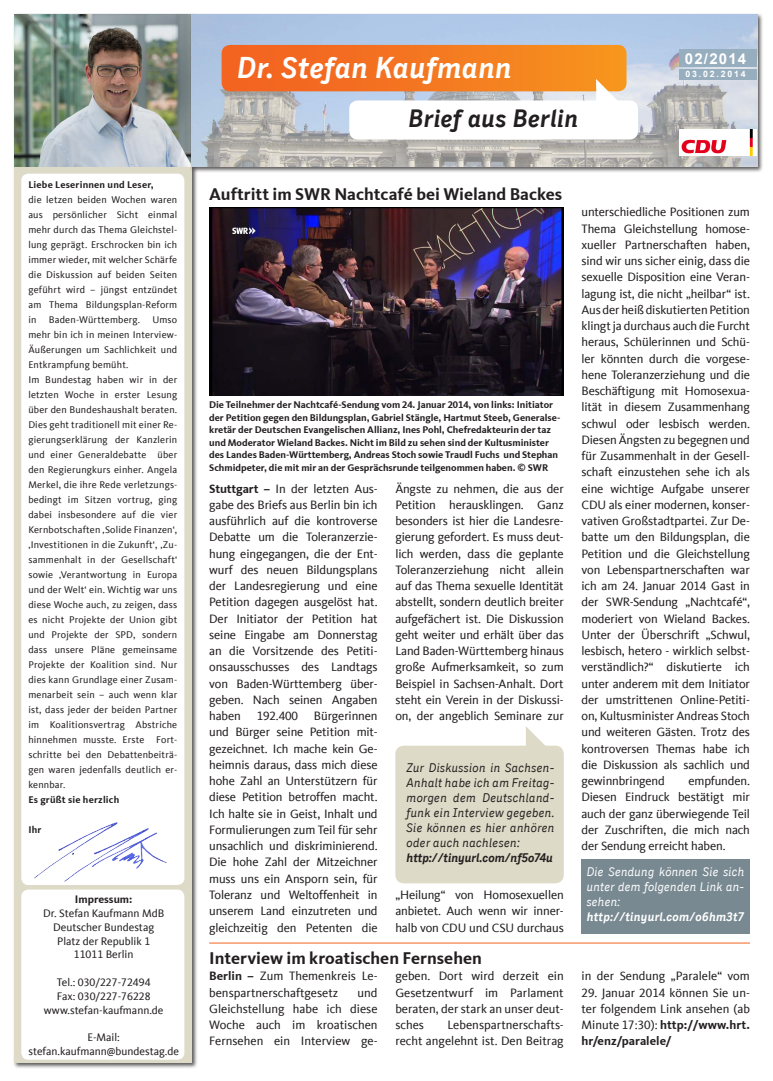
<style>
.page{position:relative;width:773px;height:1081px;background:#fff}
.page>*{position:absolute;margin:0;border:0;box-sizing:border-box;transform-origin:0 0}
.Infobox_Überschrift{font:italic 700 30px "CDU Skopex";color:#fff}
.Infobox_Überschrift-2{font:italic 700 25px "CDU Skopex";color:#231f20}
.Überschrift{font:700 17.5px "CDU Kievit Tab";color:#231f20}
.t1{font:700 15px "Arial";letter-spacing:.08em;color:#fff}
.Fließtext{font:12.5px/16.2px "CDU Kievit Tab";letter-spacing:-.01em;color:#231f20;text-align:justify}
.Sprechblase_fett{font:italic 12.5px/15px "CDU Skopex";color:#231f20;text-align:justify}
.Infoboxtext_neu_kurs{font:italic 12.5px/15px "CDU Skopex";letter-spacing:-.01em;color:#fff;text-align:justify}
.Sprechblase_fett-2{font:italic 700 12.5px "CDU Skopex";letter-spacing:-.02em;color:#231f20}
.Infoboxtext_ÜS_10Pt{font:italic 700 12.5px "CDU Skopex";color:#fff}
.Kontakt{font:11.25px "CDU Kievit Tab";color:#231f20}
.Kontakt-2{font:700 11.25px "CDU Kievit Tab";color:#231f20}
.Grußwort_klein{font:10px/15px "CDU Kievit Tab";letter-spacing:.02em;color:#231f20;text-align:justify}
.Bildunterschrift{font:700 10px/12.5px "CDU Kievit Tab";color:#231f20}
.Grußwort_klein-2{font:700 10px "CDU Kievit Tab";letter-spacing:.02em;color:#231f20}
.t2{font:700 8.75px "Arial";letter-spacing:.21em;color:#fff}
.s1{font-weight:700}
</style>
<div class="page">
<div style="left:395px;top:745px;width:168px;height:138px;background:#dddbc7;border-radius:9px"></div>
<svg style="left:525px;top:726px;width:21px;height:20px"></svg>
<div style="left:581px;top:859px;width:168px;height:74px;background:#788991"></div>
<img style="left:209px;top:207px;width:354px;height:188px">
<hr style="left:209px;top:942px;width:540px;height:1px;background:#f36421">
<div style="left:13px;top:13px;width:185px;height:1056px;background:#231f20;opacity:.75"></div>
<div style="left:14px;top:14px;width:177px;height:1049px;background:#dddbc7"></div>
<div style="left:21px;top:174px;width:163px;height:711px;background:#fff;border-radius:7px"></div>
<div style="left:21px;top:889px;width:163px;height:170px;background:#fff;border-radius:7px"></div>
<img style="left:14px;top:14px;width:176px;height:152px">
<div style="left:190px;top:13px;width:573px;height:160px;background:#231f20;opacity:.75"></div>
<svg style="left:191px;top:14px;width:565px;height:152px;background:#b6c0ce"></svg>
<div style="left:679px;top:49px;width:77px;height:18px;background:#97aebe"></div>
<div style="left:679px;top:69px;width:77px;height:10px;background:#97aebe"></div>
<img style="left:679px;top:130px;width:77px;height:26px">
<img style="left:25px;top:822px;width:142px;height:63px">
<div style="left:349px;top:100px;width:289px;height:40px;background:#fff;border-radius:9px"></div>
<svg style="left:221px;top:45px;width:405px;height:62px;background:#eb9152"></svg>
<p class="Grußwort_klein-2" style="left:28px;top:178px;width:127px">Liebe Leserinnen und Leser,</p>
<p class="Grußwort_klein" style="left:28px;top:192px;width:150px">die letzen beiden Wochen waren aus persönlicher Sicht einmal mehr durch das Thema Gleichstel&shy;lung geprägt. Erschrocken bin ich immer wieder, mit welcher Schärfe die Diskussion auf beiden Seiten geführt wird – jüngst entzündet am Thema Bildungsplan-Reform in Baden-Württemberg. Umso mehr bin ich in meinen Interview-Äußerungen um Sachlichkeit und Entkrampfung bemüht.</p>
<p class="Grußwort_klein" style="left:28px;top:372px;width:150px">Im Bundestag haben wir in der letzten Woche in erster Lesung über den Bundeshaushalt beraten.<br>Dies geht traditionell mit einer Re&shy;gierungserklärung der Kanzlerin und einer Generaldebatte über den Regierungkurs einher. Angela Merkel, die ihre Rede verletzungs&shy;bedingt im Sitzen vortrug, ging dabei insbesondere auf die vier Kernbotschaften ‚Solide Finanzen‘, ‚Investitionen in die Zukunft‘, ‚Zu&shy;sammenhalt in der Gesellschaft‘ sowie ‚Verantwortung in Europa und der Welt‘ ein. Wichtig war uns diese Woche auch, zu zeigen, dass es nicht Projekte der Union gibt und Projekte der SPD, sondern dass unsere Pläne gemeinsame Projekte der Koalition sind. Nur dies kann Grundlage einer Zusam&shy;menarbeit sein – auch wenn klar ist, dass jeder der beiden Partner im Koalitionsvertrag Abstriche hinnehmen musste. Erste Fort&shy;schritte bei den Debattenbeiträ&shy;gen waren jedenfalls deutlich er&shy;kennbar.</p>
<p class="Grußwort_klein-2" style="left:28px;top:793px;width:92px">Es grüßt sie herzlich</p>
<p class="Grußwort_klein-2" style="left:28px;top:823px;width:15px">Ihr</p>
<p class="Kontakt-2" style="left:75px;top:893px;width:59px">Impressum:</p>
<p class="Kontakt" style="left:43px;top:907px;width:123px">Dr. Stefan Kaufmann MdB</p>
<p class="Kontakt" style="left:53px;top:921px;width:103px">Deutscher Bundestag</p>
<p class="Kontakt" style="left:57px;top:934px;width:94px">Platz der Republik 1</p>
<p class="Kontakt" style="left:74px;top:948px;width:61px">11011 Berlin</p>
<p class="Kontakt" style="left:57px;top:976px;width:95px">Tel.: 030/227-72494</p>
<p class="Kontakt" style="left:57px;top:989px;width:95px">Fax: 030/227-76228</p>
<p class="Kontakt" style="left:44px;top:1003px;width:121px">www.stefan-kaufmann.de</p>
<p class="Kontakt" style="left:87px;top:1031px;width:34px">E-Mail:</p>
<p class="Kontakt" style="left:28px;top:1044px;width:152px">stefan.kaufmann@bundestag.de</p>
<p class="Infobox_Überschrift" style="left:237px;top:50px;width:276px">Dr. Stefan Kaufmann</p>
<p class="Infobox_Überschrift-2" style="left:408px;top:104px;width:171px">Brief aus Berlin</p>
<p class="Überschrift" style="left:209px;top:184px;width:354px">Auftritt im SWR Nachtcafé bei Wieland Backes</p>
<p class="t1" style="left:684px;top:48px;width:63px">02/2014</p>
<p class="t2" style="left:685px;top:68px;width:62px">03.02.2014</p>
<p class="Bildunterschrift" style="left:209px;top:399px;width:352px">Die Teilnehmer der Nachtcafé-Sendung vom 24. Januar 2014, von links: Initiator der Petition gegen den Bildungsplan, Gabriel Stängle, Hartmut Steeb, Generalse&shy;kretär der Deutschen Evangelischen Allianz, Ines Pohl, Chefredakteurin der taz und Moderator Wieland Backes. Nicht im Bild zu sehen sind der Kultusminister des Landes Baden-Württemberg, Andreas Stoch sowie Traudl Fuchs und Stephan Schmidpeter, die mit mir an der Gesprächsrunde teilgenommen haben. © SWR</p>
<p class="Fließtext" style="left:209px;top:480px;width:170px"><span class="s1">Stuttgart –</span> In der letzten Aus&shy;gabe des Briefs aus Berlin bin ich ausführlich auf die kontroverse Debatte um die Toleranzerzie&shy;hung eingegangen, die der Ent&shy;wurf des neuen Bildungsplans der Landesregierung und eine Petition dagegen ausgelöst hat.<br>Der Initiator der Petition hat seine Eingabe am Donnerstag an die Vorsitzende des Petiti&shy;onsausschusses des Landtags von Baden-Württemberg über&shy;geben. Nach seinen Angaben haben</p>
<p class="Fließtext" style="left:209px;top:708px;width:170px;text-indent:105px">Bürgerinnen und Bürger seine Petition mit&shy;gezeichnet. Ich mache kein Ge&shy;heimnis daraus, dass mich diese hohe Zahl an Unterstützern für diese Petition betroffen macht.<br>Ich halte sie in Geist, Inhalt und Formulierungen zum Teil für sehr unsachlich und diskriminierend.<br>Die hohe Zahl der Mitzeichner muss uns ein Ansporn sein, für Toleranz und Weltoffenheit in unserem Land einzutreten und gleichzeitig den Petenten die</p>
<p class="Fließtext" style="left:257px;top:708px;width:43px">192.400</p>
<p class="Fließtext" style="left:395px;top:480px;width:170px">Ängste zu nehmen, die aus der Petition herausklingen. Ganz besonders ist hier die Landesre&shy;gierung gefordert. Es muss deut&shy;lich werden, dass die geplante Toleranzerziehung nicht allein auf das Thema sexuelle Identität abstellt, sondern deutlich breiter aufgefächert ist. Die Diskussion geht weiter und erhält über das Land Baden-Württemberg hinaus große Aufmerksamkeit, so zum Beispiel in Sachsen-Anhalt. Dort steht ein Verein in der Diskussi&shy;on, der angeblich Seminare zur</p>
<p class="Sprechblase_fett" style="left:406px;top:760px;width:150px">Zur Diskussion in Sachsen-Anhalt habe ich am Freitag&shy;morgen dem Deutschland&shy;funk ein Interview gegeben.<br>Sie können es hier anhören oder auch nachlesen:</p>
<p class="Sprechblase_fett-2" style="left:406px;top:850px;width:148px">http://tinyurl.com/nf5o74u</p>
<p class="Fließtext" style="left:395px;top:887px;width:170px">„Heilung“ von Homosexuellen anbietet. Auch wenn wir inner&shy;halb von CDU und CSU durchaus</p>
<p class="Überschrift" style="left:209px;top:948px;width:274px">Interview im kroatischen Fernsehen</p>
<p class="Fließtext" style="left:209px;top:968px;width:170px"><span class="s1">Berlin –</span> Zum Themenkreis Le&shy;benspartnerschaftgesetz</p>
<p class="Fließtext" style="left:209px;top:984px;width:170px;text-indent:148px">und Gleichstellung habe ich diese Woche auch im kroatischen Fernsehen ein Interview ge-</p>
<p class="Fließtext" style="left:395px;top:968px;width:170px">geben. Dort wird derzeit ein Gesetzentwurf im Parlament beraten, der stark an unser deut&shy;sches</p>
<p class="Fließtext" style="left:395px;top:1017px;width:170px;text-align:right">Lebenspartnerschafts-<br>recht angelehnt ist. Den Beitrag</p>
<p class="Fließtext" style="left:581px;top:204px;width:170px">unterschiedliche Positionen zum Thema Gleichstellung homose&shy;xueller Partnerschaften haben, sind wir uns sicher einig, dass die sexuelle Disposition eine Veran&shy;lagung ist, die nicht „heilbar“ ist.<br>Aus der heiß diskutierten Petition klingt ja durchaus auch die Furcht heraus, Schülerinnen und Schü&shy;ler könnten durch die vorgese&shy;hene Toleranzerziehung und die Beschäftigung mit Homosexua&shy;lität in diesem Zusammenhang schwul oder lesbisch werden.<br>Diesen Ängsten zu begegnen und für Zusammenhalt in der Gesell&shy;schaft einzustehen sehe ich als eine wichtige Aufgabe unserer CDU als einer modernen, konser&shy;vativen Großstadtpartei. Zur De&shy;batte um den Bildungsplan, die Petition und die Gleichstellung von Lebenspartnerschaften war ich am 24. Januar 2014 Gast in der SWR-Sendung „Nachtcafé“, moderiert von Wieland Backes.<br>Unter der Überschrift „Schwul, lesbisch, hetero - wirklich selbst&shy;verständlich?“ diskutierte ich unter anderem mit dem Initiator der umstrittenen Online-Petiti&shy;on, Kultusminister Andreas Stoch und weiteren Gästen. Trotz des kontroversen Themas habe ich die Diskussion als sachlich und gewinnbringend</p>
<p class="Fließtext" style="left:581px;top:773px;width:170px;text-indent:107px">empfunden.<br>Diesen Eindruck bestätigt mir auch der ganz überwiegende Teil der Zuschriften, die mich nach der Sendung erreicht haben.</p>
<p class="Infoboxtext_neu_kurs" style="left:586px;top:864px;width:159px">Die Sendung können Sie sich unter dem folgenden Link an&shy;sehen:</p>
<p class="Infoboxtext_ÜS_10Pt" style="left:586px;top:909px;width:158px">http://tinyurl.com/o6hm3t7</p>
<p class="Fließtext" style="left:581px;top:968px;width:170px">in der Sendung „Paralele“ vom</p>
<p class="Fließtext" style="left:581px;top:984px;width:170px">29. Januar 2014 können Sie un&shy;ter folgendem Link ansehen (ab Minute 17:30): <span class="s1">http://www.hrt. hr/enz/paralele/</span></p>
</div>
